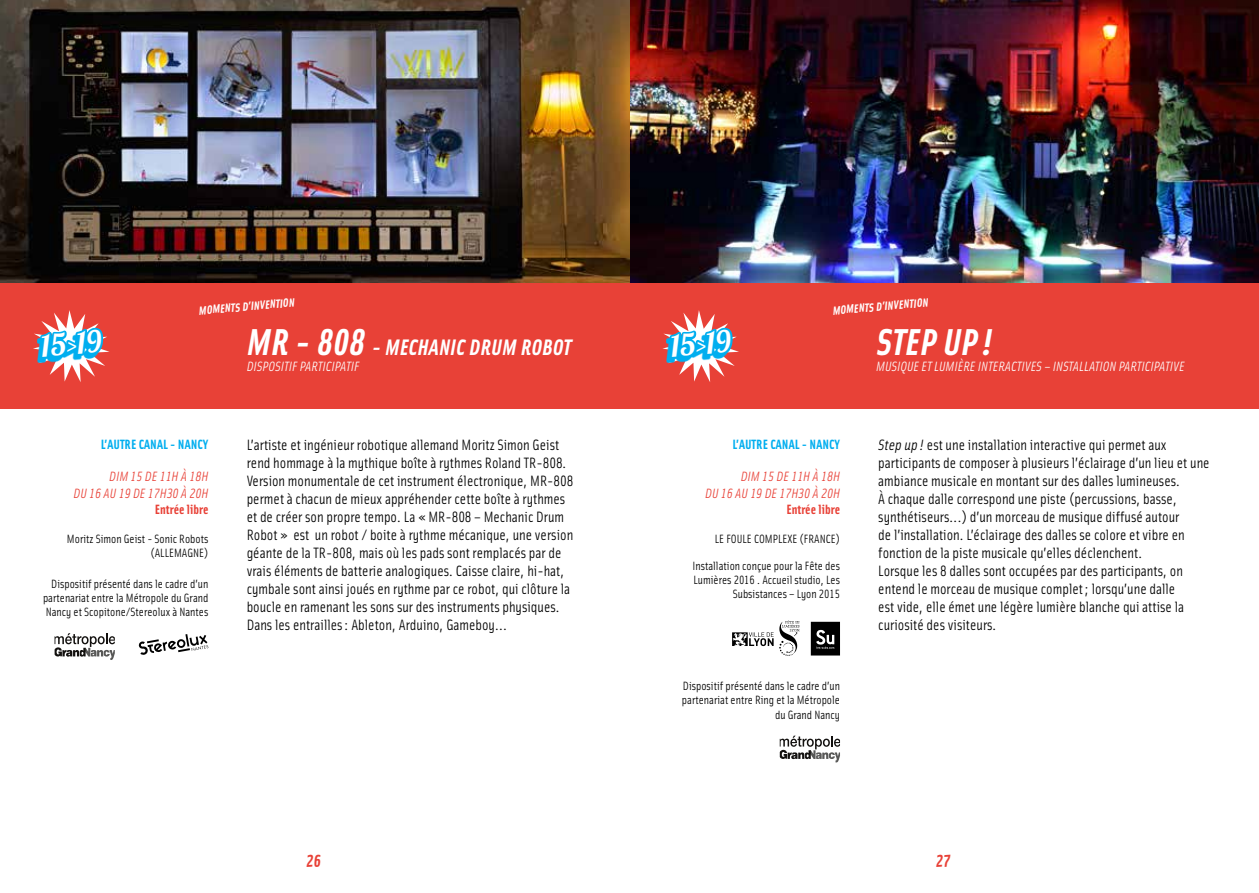
<style>
.page{position:relative;width:1259px;height:893px;background:#fff}
.page>*{position:absolute;margin:0;border:0;box-sizing:border-box;transform-origin:0 0}
.t1{font:italic 37.5px "Solex Bold Lining";color:#fff}
.t2{font:30.15px "Lobster 1.3";color:#fff}
.t3{font:italic 22.5px "Solex Bold Lining";color:#fff}
.t4{font:15px/18px "Solex Regular Lining";color:#000}
.t5{font:italic 13.5px "Solex Regular Lining";color:#fff}
.t6{font:italic 13.5px/16.2px "Solex Regular Lining";color:#e84137;text-align:right}
.t7{font:13.5px "Solex Bold Lining";color:#00aeef}
.t8{font:13.5px "Solex Bold Lining";color:#e84137}
.t9{font:12px/14.4px "Solex Regular Lining";color:#000;text-align:right}
.t10{font:italic 12px "Solex Bold Lining";color:#fff}
.s1{font-size:37.5px}
.s2{font-style:italic}
</style>
<div class="page">
<div style="left:0;top:251px;width:1259px;height:157px;background:#e84137"></div>
<img style="left:0;top:0;width:629px;height:283px">
<img style="left:631px;top:0;width:628px;height:283px">
<svg style="left:33px;top:0;width:76px;height:409px"></svg>
<img style="left:662px;top:0;width:77px;height:409px">
<svg style="left:779px;top:621px;width:20px;height:35px"></svg>
<svg style="left:811px;top:622px;width:29px;height:33px"></svg>
<svg style="left:732px;top:632px;width:41px;height:14px"></svg>
<svg style="left:779px;top:736px;width:61px;height:26px"></svg>
<svg style="left:139px;top:634px;width:69px;height:21px"></svg>
<svg style="left:55px;top:633px;width:60px;height:27px"></svg>
<p class="t10" style="left:198px;top:303px;width:8px;rotate:-5deg">MOMENT</p>
<p class="t10" style="left:234px;top:300px;width:23px;rotate:-5deg">S D’INVENTION</p>
<p class="t10" style="left:832px;top:303px;width:8px;rotate:-5deg">MOMENT</p>
<p class="t10" style="left:868px;top:300px;width:23px;rotate:-5deg">S D’INVENTION</p>
<h3 class="t3" style="left:247px;top:332px;width:326px"><span class="s1">MR - 808</span> - MECHANIC DRUM ROBOT</h3>
<p class="t5" style="left:247px;top:358px;width:60px">DISPOSITIF PARTICIPATI</p>
<p class="t5" style="left:354px;top:358px;width:7px">F</p>
<h2 class="t2" style="left:39px;top:327px;width:62px;rotate:-5deg">15&gt;19</h2>
<h2 class="t2" style="left:669px;top:327px;width:62px;rotate:-5deg">15&gt;19</h2>
<p class="t7" style="left:101px;top:435px;width:14px">L’AUTRE</p>
<p class="t7" style="left:139px;top:435px;width:7px">CANAL</p>
<p class="t7" style="left:170px;top:435px;width:40px">- NANCY</p>
<p class="t6" style="left:73px;top:468px;width:136px">DIM 15 DE 11H À 18H<br>DU 16 AU 19 DE 17H30 À 20H</p>
<p class="t8" style="left:155px;top:500px;width:55px">ENTRÉE LIBRE</p>
<p class="t9" style="left:67px;top:531px;width:143px">Moritz Simon Geist - Sonic Robots (ALLEMAGNE)</p>
<p class="t9" style="left:43px;top:576px;width:167px;text-align:justify;text-indent:8px">Dispositif présenté dans le cadre d’un partenariat entre la Métropole du Grand Nancy et Scopitone/Stereolux à Nantes</p>
<p class="t4" style="left:247px;top:435px;width:328px">L’artiste et ingénieur robotique allemand Moritz Simon Geist rend hommage à la mythique boîte à rythmes Roland TR-808.<br>Version monumentale de cet instrument électronique, MR-808 permet à chacun de mieux appréhender cette boîte à rythmes et de créer son propre tempo. La « MR-808 – Mechanic Drum Robot » est un robot / boite à rythme mécanique, une version géante de la TR-808, mais où les pads sont remplacés par de vrais éléments de batterie analogiques. Caisse claire, hi-hat, cymbale sont ainsi joués en rythme par ce robot, qui clôture la boucle en ramenant les sons sur des instruments physiques.<br>Dans les entrailles: Ableton, Arduino, Gameboy…</p>
<p class="t7" style="left:732px;top:435px;width:109px">L’AUTRE CANAL - NANCY</p>
<p class="t6" style="left:705px;top:468px;width:136px">DIM 15 DE 11H À 18H<br>DU 16 AU 19 DE 17H30 À 20H</p>
<p class="t8" style="left:786px;top:500px;width:55px">ENTRÉE LIBRE</p>
<p class="t9" style="left:715px;top:531px;width:127px">LE FOULE COMPLEXE (FRANCE)</p>
<p class="t9" style="left:692px;top:558px;width:149px">Installation conçue pour la Fête des<br>Lumières 2016 . Accueil studio, Les<br>Subsistances – Lyon 2015</p>
<p class="t9" style="left:682px;top:678px;width:160px">Dispositif présenté dans le cadre d’un partenariat entre Ring et la Métropole du Grand Nancy</p>
<h1 class="t1" style="left:876px;top:317px;width:118px">STEP UP !</h1>
<p class="t5" style="left:876px;top:358px;width:28px">MUSIQUE</p>
<p class="t5" style="left:921px;top:358px;width:20px">ET LUMI</p>
<p class="t5" style="left:957px;top:358px;width:27px">ÈRE INTERACTIVE</p>
<p class="t5" style="left:1036px;top:358px;width:39px">S – INSTALLATION</p>
<p class="t5" style="left:1118px;top:358px;width:7px">PARTICIPATIVE</p>
<p class="t4" style="left:878px;top:435px;width:333px"><span class="s2">STEP UP !</span> est une installation interactive qui permet aux participants de composer à plusieurs l’éclairage d’un lieu et une ambiance musicale en montant sur des dalles lumineuses.<br>À chaque dalle correspond une piste (percussions, basse, synthétiseurs...) d’un morceau de musique diffusé autour<br>de l’installation. L’éclairage des dalles se colore et vibre en fonction de la piste musicale qu’elles déclenchent.<br>Lorsque les 8 dalles sont occupées par des participants, on entend le morceau de musique complet; lorsqu’une dalle<br>est vide, elle émet une légère lumière blanche qui attise la curiosité des visiteurs.</p>
</div>
